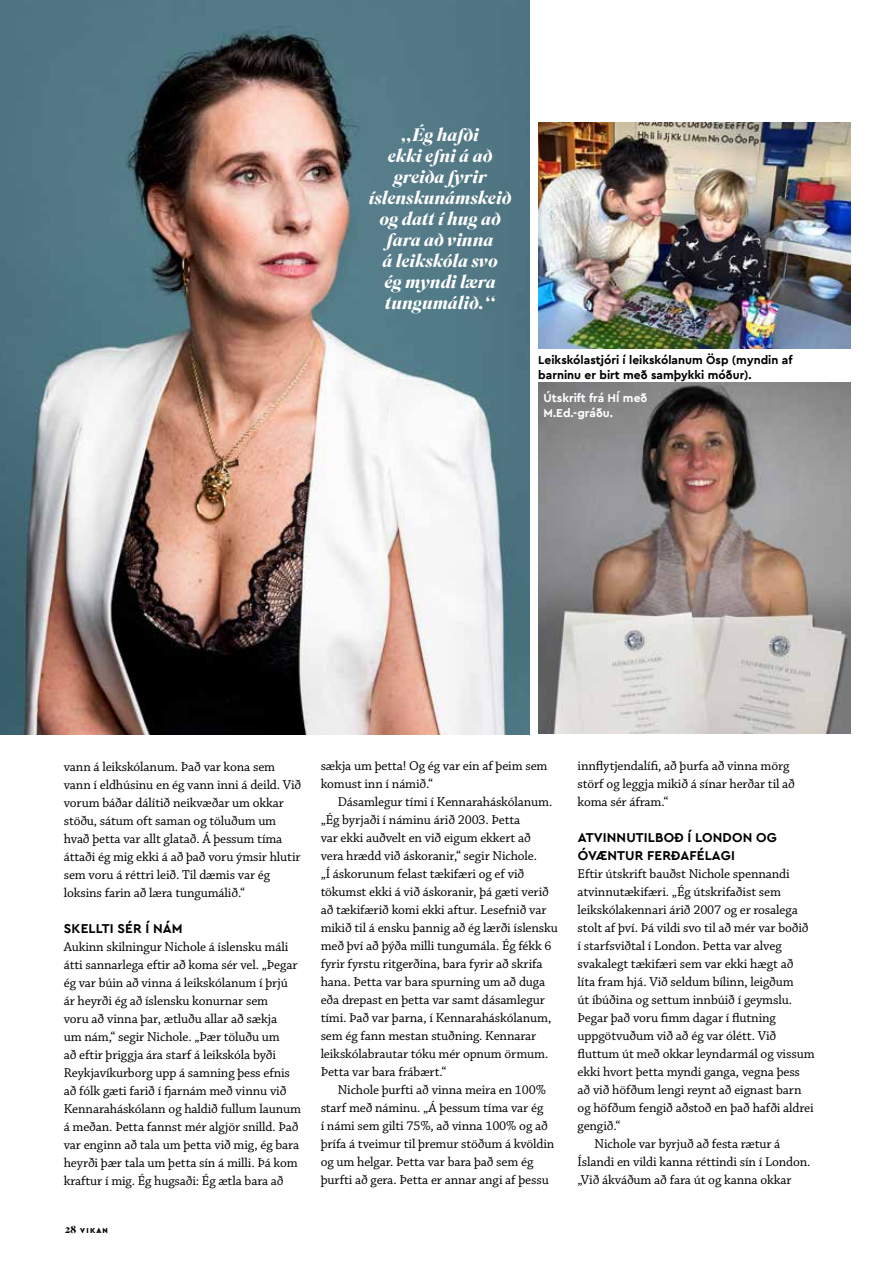
<style>
.page{position:relative;width:893px;height:1263px;background:#fff}
.page>*{position:absolute;margin:0;border:0;box-sizing:border-box;transform-origin:0 0}
.t1{font:italic 700 18px/21px "Superior Title";color:#fff;text-align:center}
.t2{font:13.5px/18px "Chaparral Pro";letter-spacing:-.01em;color:#000}
.t3{font:700 13.5px/18px "Cera";letter-spacing:.01em;color:#000}
.t4{font:700 12px/15px "Cera";color:#000}
.t5{font:700 12px/15px "Cera";color:#fff}
.t6{font:900 7.5px "Cera";letter-spacing:.17em;color:#000}
.s1{font-family:"Superior Title";font-weight:700;font-size:10.5px}
</style>
<div class="page">
<img style="left:539px;top:383px;width:311px;height:350px">
<img style="left:539px;top:123px;width:311px;height:226px">
<img style="left:0;top:0;width:529px;height:734px">
<h1 class="t1" style="left:369px;top:124px;width:144px">,,Ég hafði<br>ekki efni á að greiða fyrir íslenskunámskeið og datt í hug að fara að vinna<br>á leikskóla svo<br>ég myndi læra tungumálið.‘‘</h1>
<p class="t4" style="left:538px;top:352px;width:256px">Leikskólastjóri í leikskólanum Ösp (myndin af barninu er birt með samþykki móður).</p>
<p class="t5" style="left:543px;top:390px;width:105px">Útskrift frá HÍ með<br>M.Ed.-gráðu.</p>
<p class="t2" style="left:64px;top:758px;width:239px">vann á leikskólanum. Það var kona sem vann í eldhúsinu en ég vann inni á deild. Við vorum báðar dálítið neikvæðar um okkar stöðu, sátum oft saman og töluðum um hvað þetta var allt glatað. Á þessum tíma áttaði ég mig ekki á að það voru ýmsir hlutir sem voru á réttri leið. Til dæmis var ég loksins farin að læra tungumálið.“</p>
<p class="t3" style="left:64px;top:918px;width:120px">SKELLTI SÉR Í NÁM</p>
<p class="t2" style="left:64px;top:938px;width:239px">Aukinn skilningur Nichole á íslensku máli átti sannarlega eftir að koma sér vel. „Þegar ég var búin að vinna á leikskólanum í þrjú ár heyrði ég að íslensku konurnar sem<br>voru að vinna þar, ætluðu allar að sækja<br>um nám,“ segir Nichole. „Þær töluðu um<br>að eftir þriggja ára starf á leikskóla byði Reykjavíkurborg upp á samning þess efnis að fólk gæti farið í fjarnám með vinnu við Kennaraháskólann og haldið fullum launum á meðan. Þetta fannst mér algjör snilld. Það var enginn að tala um þetta við mig, ég bara heyrði þær tala um þetta sín á milli. Þá kom kraftur í mig. Ég hugsaði: Ég ætla bara að</p>
<p class="t6" style="left:65px;top:1225px;width:44px"><span class="s1">28</span> VIKAN</p>
<p class="t2" style="left:321px;top:758px;width:228px">sækja um þetta! Og ég var ein af þeim sem komust inn í námið.“</p>
<p class="t2" style="left:321px;top:794px;width:239px;text-indent:17px">Dásamlegur tími í Kennaraháskólanum. „Ég byrjaði í náminu árið 2003. Þetta<br>var ekki auðvelt en við eigum ekkert að<br>vera hrædd við áskoranir,“ segir Nichole.<br>„Í áskorunum felast tækifæri og ef við tökumst ekki á við áskoranir, þá gæti verið að tækifærið komi ekki aftur. Lesefnið var mikið til á ensku þannig að ég lærði íslensku með því að þýða milli tungumála. Ég fékk 6 fyrir fyrstu ritgerðina, bara fyrir að skrifa hana. Þetta var bara spurning um að duga eða drepast en þetta var samt dásamlegur tími. Það var þarna, í Kennaraháskólanum, sem ég fann mestan stuðning. Kennarar leikskólabrautar tóku mér opnum örmum.<br>Þetta var bara frábært.“</p>
<p class="t2" style="left:321px;top:1082px;width:235px;text-indent:17px">Nichole þurfti að vinna meira en 100% starf með náminu. „Á þessum tíma var ég<br>í námi sem gilti 75%, að vinna 100% og að þrífa á tveimur til þremur stöðum á kvöldin og um helgar. Þetta var bara það sem ég þurfti að gera. Þetta er annar angi af þessu</p>
<p class="t2" style="left:578px;top:758px;width:219px">innflytjendalífi, að þurfa að vinna mörg störf og leggja mikið á sínar herðar til að koma sér áfram.“</p>
<p class="t3" style="left:578px;top:828px;width:201px">ATVINNUTILBOÐ Í LONDON OG<br>ÓVÆNTUR FERÐAFÉLAGI</p>
<p class="t2" style="left:578px;top:866px;width:214px">Eftir útskrift bauðst Nichole spennandi</p>
<p class="t2" style="left:578px;top:884px;width:205px">atvinnutækifæri. „Ég útskrifaðist sem</p>
<p class="t2" style="left:578px;top:901px;width:222px">leikskólakennari árið 2007 og er rosalega</p>
<p class="t2" style="left:578px;top:919px;width:233px">stolt af því. Þá vildi svo til að mér var boðið</p>
<p class="t2" style="left:578px;top:937px;width:206px">í starfsviðtal í London. Þetta var alveg</p>
<p class="t2" style="left:578px;top:955px;width:217px">svakalegt tækifæri sem var ekki hægt að</p>
<p class="t2" style="left:578px;top:973px;width:218px">líta fram hjá. Við seldum bílinn, leigðum</p>
<p class="t2" style="left:578px;top:991px;width:216px">út íbúðina og settum innbúið í geymslu.</p>
<p class="t2" style="left:578px;top:1009px;width:200px">Þegar það voru fimm dagar í flutning</p>
<p class="t2" style="left:578px;top:1027px;width:200px">uppgötvuðum við að ég var ólétt. Við</p>
<p class="t2" style="left:578px;top:1045px;width:239px">fluttum út með okkar leyndarmál og vissum</p>
<p class="t2" style="left:578px;top:1063px;width:224px">ekki hvort þetta myndi ganga, vegna þess</p>
<p class="t2" style="left:578px;top:1081px;width:225px">að við höfðum lengi reynt að eignast barn</p>
<p class="t2" style="left:578px;top:1099px;width:238px">og höfðum fengið aðstoð en það hafði aldrei</p>
<p class="t2" style="left:578px;top:1117px;width:44px">gengið.“</p>
<p class="t2" style="left:595px;top:1135px;width:187px">Nichole var byrjuð að festa rætur á</p>
<p class="t2" style="left:578px;top:1153px;width:234px">Íslandi en vildi kanna réttindi sín í London.</p>
<p class="t2" style="left:578px;top:1171px;width:215px">„Við ákváðum að fara út og kanna okkar</p>
</div>
